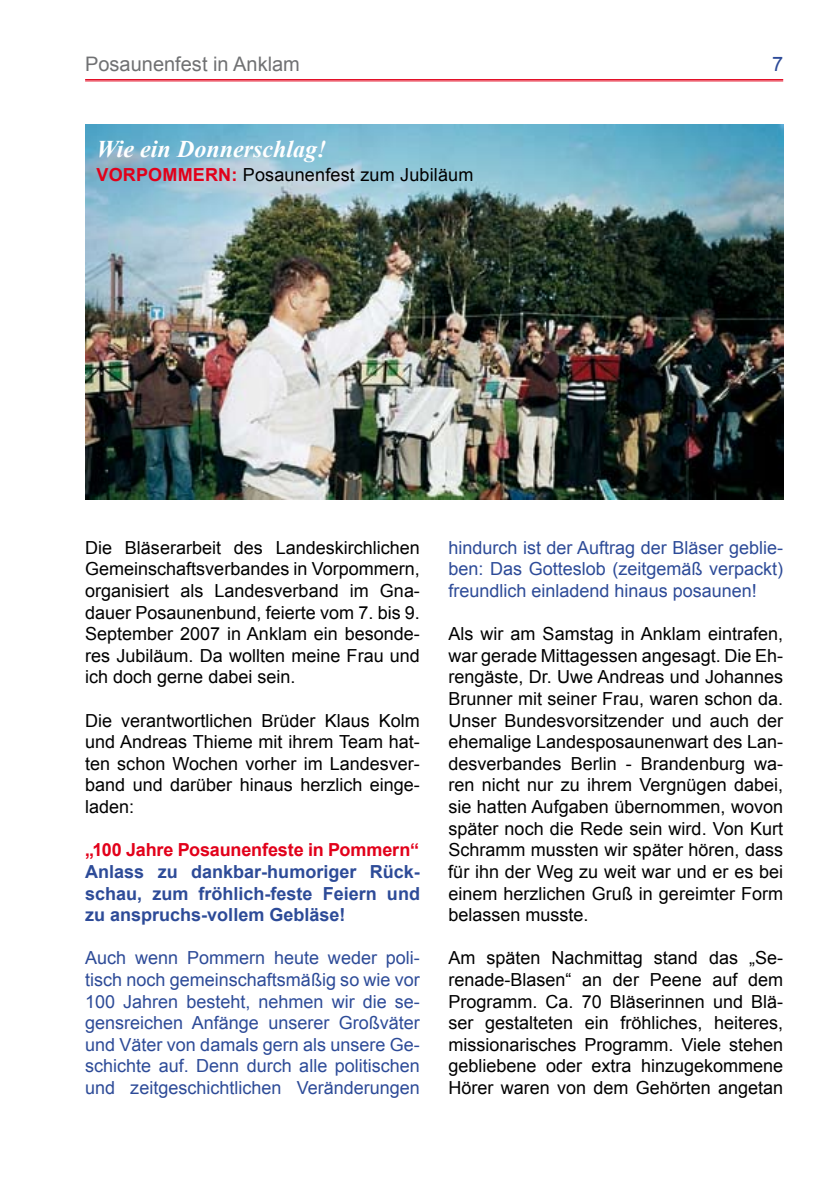
<style>
.page{position:relative;width:840px;height:1191px;background:#fff}
.page>*{position:absolute;margin:0;border:0;box-sizing:border-box;transform-origin:0 0}
.t1{font:italic 700 24px "Times New Roman";color:#fff}
.t2{font:20px "Arial";color:#707173}
.t3{font:18px/21.6px "Arial";color:#000;text-align:justify}
.t4{font:18px/21.6px "Arial";color:#2d4b98;text-align:justify}
.t5{font:700 18px/21.6px "Arial";color:#2d4b98;text-align:justify}
.t6{font:700 18px "Arial";letter-spacing:-.01em;color:#e2001a}
.s1{font-weight:700;color:#e2001a}
</style>
<div class="page">
<hr style="left:85px;top:79px;width:697px;height:1px;background:#e2001a">
<hr style="left:85px;top:80px;width:697px;height:1px;background:#e2001a">
<img style="left:85px;top:125px;width:697px;height:374px">
<p class="t2" style="left:85px;top:51px;width:216px">Posaunenfest in Anklam</p>
<h1 class="t1" style="left:96px;top:132px;width:231px">Wie ein Donnerschlag!</h1>
<p class="t3" style="left:96px;top:164px;width:378px"><span class="s1">VORPOMMERN:</span> Posaunenfest zum Jubiläum</p>
<p class="t3" style="left:85px;top:537px;width:336px">Die Bläserarbeit des Landeskirchlichen Gemeinschaftsverbandes in Vorpommern, organisiert als Landesverband im Gna&shy;dauer Posaunenbund, feierte vom 7. bis 9.<br>September 2007 in Anklam ein besonde&shy;res Jubiläum. Da wollten meine Frau und ich doch gerne dabei sein.</p>
<p class="t3" style="left:85px;top:709px;width:336px">Die verantwortlichen Brüder Klaus Kolm und Andreas Thieme mit ihrem Team hat&shy;ten schon Wochen vorher im Landesver&shy;band und darüber hinaus herzlich einge&shy;laden:</p>
<p class="t6" style="left:85px;top:838px;width:335px">„100 Jahre Posaunenfeste in Pommern“</p>
<p class="t5" style="left:85px;top:861px;width:336px">Anlass zu dankbar-humoriger Rück&shy;schau, zum fröhlich-feste Feiern und zu anspruchs-vollem Gebläse!</p>
<p class="t4" style="left:85px;top:947px;width:336px">Auch wenn Pommern heute weder poli&shy;tisch noch gemeinschaftsmäßig so wie vor 100 Jahren besteht, nehmen wir die se&shy;gensreichen Anfänge unserer Großväter und Väter von damals gern als unsere Ge&shy;schichte auf. Denn durch alle politischen und zeitgeschichtlichen Veränderungen</p>
<p class="t4" style="left:448px;top:537px;width:336px">hindurch ist der Auftrag der Bläser geblie&shy;ben: Das Gotteslob (zeitgemäß verpackt) freundlich einladend hinaus posaunen!</p>
<p class="t3" style="left:448px;top:623px;width:336px">Als wir am Samstag in Anklam eintrafen, war gerade Mittagessen angesagt. Die Eh&shy;rengäste, Dr. Uwe Andreas und Johannes Brunner mit seiner Frau, waren schon da.<br>Unser Bundesvorsitzender und auch der ehemalige Landesposaunenwart des Lan&shy;desverbandes Berlin - Brandenburg wa&shy;ren nicht nur zu ihrem Vergnügen dabei, sie hatten Aufgaben übernommen, wovon später noch die Rede sein wird. Von Kurt Schramm mussten wir später hören, dass für ihn der Weg zu weit war und er es bei einem herzlichen Gruß in gereimter Form belassen musste.</p>
<p class="t3" style="left:448px;top:947px;width:336px">Am späten Nachmittag stand das „Se&shy;renade-Blasen“ an der Peene auf dem Programm. Ca. 70 Bläserinnen und Blä&shy;ser gestalteten ein fröhliches, heiteres, missionarisches Programm. Viele stehen gebliebene oder extra hinzugekommene Hörer waren von dem Gehörten angetan</p>
</div>
